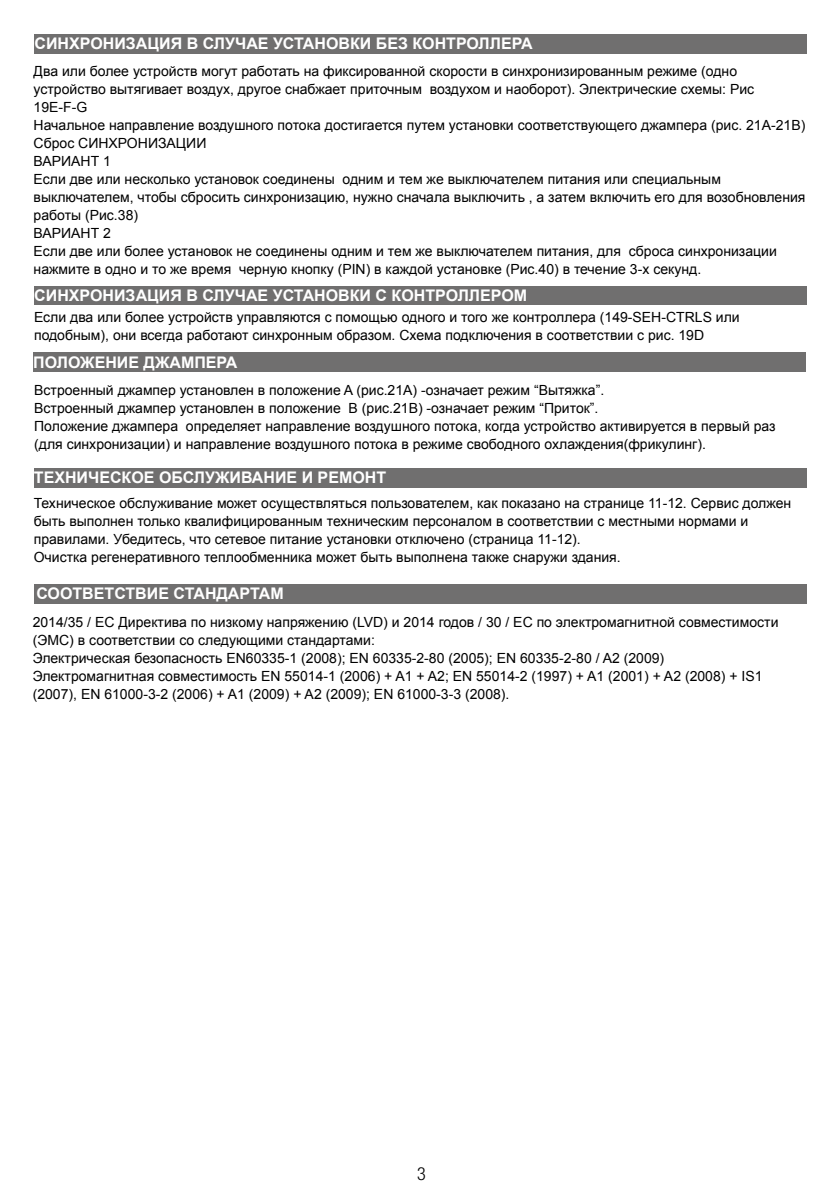
<style>
.page{position:relative;width:840px;height:1191px;background:#fff}
.page>*{position:absolute;margin:0;border:0;box-sizing:border-box;transform-origin:0 0}
.t1{font:300 condensed 18px "Helvetica Neue LT Std";color:#000}
.t2{font:700 16px "Arial";color:#fff}
.t3{font:14px/18px "Arial";color:#000}
</style>
<div class="page">
<div style="left:34px;top:584px;width:772px;height:20px;background:#706f6f"></div>
<div style="left:34px;top:34px;width:772px;height:20px;background:#706f6f"></div>
<div style="left:34px;top:468px;width:772px;height:19px;background:#706f6f"></div>
<div style="left:33px;top:352px;width:772px;height:20px;background:#706f6f"></div>
<div style="left:34px;top:286px;width:772px;height:19px;background:#706f6f"></div>
<p class="t2" style="left:35px;top:33px;width:499px">СИНХРОНИЗАЦИЯ В СЛУЧАЕ УСТАНОВКИ БЕЗ КОНТРОЛЛЕРА</p>
<p class="t3" style="left:34px;top:62px;width:773px">Два или более устройств могут работать на фиксированной скорости в синхронизированным режиме (одно устройство вытягивает воздух, другое снабжает приточным воздухом и наоборот). Электрические схемы: Рис 19E-F-G<br>Начальное направление воздушного потока достигается путем установки соответствующего джампера (рис. 21А-21В)<br>Сброс СИНХРОНИЗАЦИИ<br>ВАРИАНТ 1<br>Если две или несколько установок соединены одним и тем же выключателем питания или специальным выключателем, чтобы сбросить синхронизацию, нужно сначала выключить , а затем включить его для возобновления работы (Рис.38)<br>ВАРИАНТ 2<br>Если две или более установок не соединены одним и тем же выключателем питания, для сброса синхронизации нажмите в одно и то же время черную кнопку (PIN) в каждой установке (Рис.40) в течение 3-х секунд.</p>
<p class="t2" style="left:34px;top:285px;width:494px">СИНХРОНИЗАЦИЯ В СЛУЧАЕ УСТАНОВКИ С КОНТРОЛЛЕРОМ</p>
<p class="t3" style="left:34px;top:308px;width:706px">Если два или более устройств управляются с помощью одного и того же контроллера (149-SЕН-CTRLS или подобным), они всегда работают синхронным образом. Схема подключения в соответствии с рис. 19D</p>
<p class="t2" style="left:33px;top:351px;width:206px">ПОЛОЖЕНИЕ ДЖАМПЕРА</p>
<p class="t3" style="left:34px;top:381px;width:742px">Встроенный джампер установлен в положение A (рис.21A) -означает режим “Вытяжка”.<br>Встроенный джампер установлен в положение B (рис.21B) -означает режим “Приток”.<br>Положение джампера определяет направление воздушного потока, когда устройство активируется в первый раз (для синхронизации) и направление воздушного потока в режиме свободного охлаждения(фрикулинг).</p>
<p class="t2" style="left:34px;top:467px;width:353px">ТЕХНИЧЕСКОЕ ОБСЛУЖИВАНИЕ И РЕМОНТ</p>
<p class="t3" style="left:34px;top:494px;width:758px">Техническое обслуживание может осуществляться пользователем, как показано на странице 11-12. Сервис должен быть выполнен только квалифицированным техническим персоналом в соответствии с местными нормами и правилами. Убедитесь, что сетевое питание установки отключено (страница 11-12).<br>Очистка регенеративного теплообменника может быть выполнена также снаружи здания.</p>
<p class="t2" style="left:36px;top:583px;width:249px">СООТВЕТСТВИЕ СТАНДАРТАМ</p>
<p class="t3" style="left:33px;top:613px;width:746px">2014/35 / EC Директива по низкому напряжению (LVD) и 2014 годов / 30 / EC по электромагнитной совместимости (ЭМС) в соответствии со следующими стандартами:<br>Электрическая безопасность EN60335-1 (2008); EN 60335-2-80 (2005); EN 60335-2-80 / A2 (2009)<br>Электромагнитная совместимость EN 55014-1 (2006) + A1 + A2; EN 55014-2 (1997) + A1 (2001) + A2 (2008) + IS1 (2007), EN 61000-3-2 (2006) + A1 (2009) + A2 (2009); EN 61000-3-3 (2008).</p>
<p class="t1" style="left:417px;top:1163px;width:10px">3</p>
</div>
